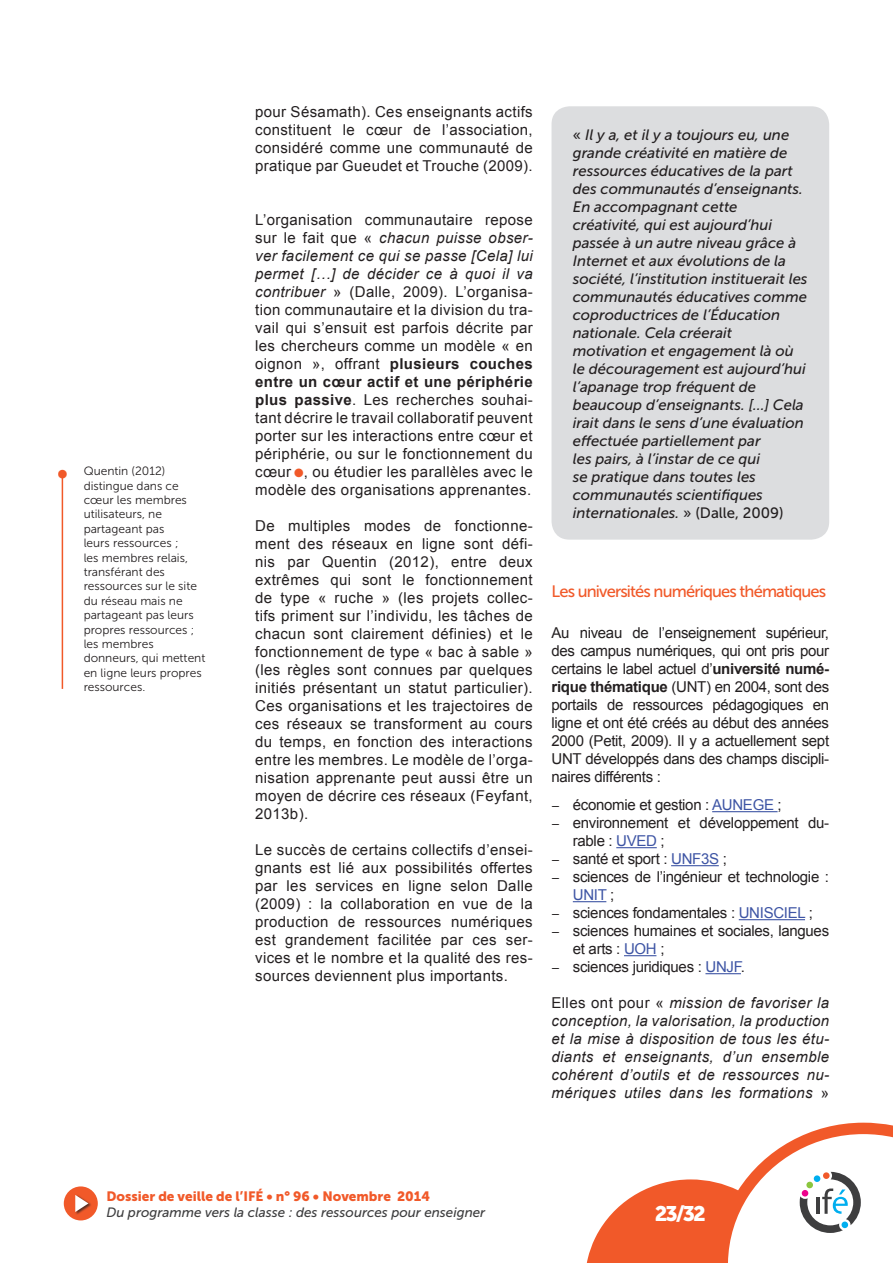
<style>
.page{position:relative;width:893px;height:1263px;background:#fff}
.page>*{position:absolute;margin:0;border:0;box-sizing:border-box;transform-origin:0 0}
.t1{font:21px "Museo Sans 900";color:#fff}
.t2{font:16.5px "Museo Sans 500";letter-spacing:-.05em;color:#f15929}
.t3{font:15px/18px "Arial";letter-spacing:-.02em;color:#231f20;text-align:justify}
.t4{font:italic 15px/18px "Museo Sans 500";color:#231f20}
.t5{font:italic 15px/18px "Arial";letter-spacing:.025em;color:#231f20;text-align:justify}
.t6{font:italic 13.5px "Museo Sans 500";color:#3e3e3f}
.t7{font:13.5px "Museo Sans 900";color:#f15929}
.t8{font:12px/14.4px "Museo Sans 300";color:#231f20}
.s1{font-style:italic}
.s2{font-weight:700}
.s3{font-style:normal}
.s4{color:#3d54a4}
</style>
<div class="page">
<div style="left:64px;top:1186px;width:34px;height:34px;background:#f15929;border-radius:50%"></div>
<div style="left:75px;top:1194px;width:16px;height:21px;background:#231f20;opacity:.75"></div>
<svg style="left:75px;top:1195px;width:13px;height:17px"></svg>
<svg style="left:587px;top:1123px;width:305px;height:140px"></svg>
<div style="left:806px;top:1181px;width:7px;height:7px;background:#8bc63e;border-radius:50%"></div>
<div style="left:814px;top:1175px;width:6px;height:7px;background:#00aeef;border-radius:50%"></div>
<div style="left:823px;top:1172px;width:7px;height:7px;background:#f15929;border-radius:50%"></div>
<div style="left:841px;top:1221px;width:7px;height:7px;background:#00aeef;border-radius:50%"></div>
<div style="left:801px;top:1190px;width:7px;height:7px;background:#ed028c;border-radius:50%"></div>
<hr style="left:712px;top:811px;width:66px;height:1px;background:#3d54a4">
<hr style="left:616px;top:847px;width:41px;height:1px;background:#3d54a4">
<hr style="left:671px;top:865px;width:48px;height:1px;background:#3d54a4">
<hr style="left:573px;top:901px;width:33px;height:1px;background:#3d54a4">
<hr style="left:739px;top:919px;width:66px;height:1px;background:#3d54a4">
<hr style="left:624px;top:955px;width:32px;height:1px;background:#3d54a4">
<hr style="left:705px;top:973px;width:36px;height:1px;background:#3d54a4">
<div style="left:551px;top:106px;width:278px;height:434px;background:#dcdddf;border-radius:18px"></div>
<hr style="left:62px;top:477px;width:1px;height:212px;background:#f15929">
<p class="t8" style="left:84px;top:464px;width:123px">Quentin (2012) distingue dans ce cœur les membres utilisateurs, ne partageant pas<br>leurs ressources ;<br>les membres relais, transférant des ressources sur le site du réseau mais ne partageant pas leurs propres ressources ; les membres donneurs, qui mettent en ligne leurs propres ressources.</p>
<p class="t3" style="left:255px;top:103px;width:279px">pour Sésamath). Ces enseignants actifs constituent le cœur de l’association, considéré comme une communauté de pratique par Gueudet et Trouche (2009).</p>
<p class="t3" style="left:255px;top:211px;width:279px">L’organisation communautaire repose sur le fait que « <span class="s1">chacun puisse obser&shy;ver facilement ce qui se passe [Cela] lui permet […] de décider ce à quoi il va contribuer</span> » (Dalle, 2009). L’organisa&shy;tion communautaire et la division du tra&shy;vail qui s’ensuit est parfois décrite par les chercheurs comme un modèle « en oignon », offrant <span class="s2">plusieurs couches entre un cœur actif et une périphérie plus passive</span>. Les recherches souhai&shy;tant décrire le travail collaboratif peuvent porter sur les interactions entre cœur et périphérie, ou sur le fonctionnement du cœur , ou étudier les parallèles avec le modèle des organisations apprenantes.</p>
<p class="t3" style="left:255px;top:517px;width:279px">De multiples modes de fonctionne&shy;ment des réseaux en ligne sont défi&shy;nis par Quentin (2012), entre deux extrêmes qui sont le fonctionnement de type « ruche » (les projets collec&shy;tifs priment sur l’individu, les tâches de chacun sont clairement définies) et le fonctionnement de type « bac à sable » (les règles sont connues par quelques initiés présentant un statut particulier).<br>Ces organisations et les trajectoires de ces réseaux se transforment au cours du temps, en fonction des interactions entre les membres. Le modèle de l’orga&shy;nisation apprenante peut aussi être un moyen de décrire ces réseaux (Feyfant, 2013b).</p>
<p class="t3" style="left:255px;top:841px;width:279px">Le succès de certains collectifs d’ensei&shy;gnants est lié aux possibilités offertes par les services en ligne selon Dalle (2009) : la collaboration en vue de la production de ressources numériques est grandement facilitée par ces ser&shy;vices et le nombre et la qualité des res&shy;sources deviennent plus importants.</p>
<p class="t4" style="left:573px;top:126px;width:236px"><span class="s3">«</span> Il y a, et il y a toujours eu, une grande créativité en matière de ressources éducatives de la part des communautés d’enseignants.<br>En accompagnant cette créativité, qui est aujourd’hui passée à un autre niveau grâce à<br>Internet et aux évolutions de la société, l’institution instituerait les communautés éducatives comme coproductrices de l’Éducation nationale. Cela créerait motivation et engagement là où le découragement est aujourd’hui l’apanage trop fréquent de beaucoup d’enseignants. […] Cela irait dans le sens d’une évaluation effectuée partiellement par<br>les pairs, à l’instar de ce qui<br>se pratique dans toutes les communautés scientifiques internationales. <span class="s3">» (Dalle, 2009)</span></p>
<p class="t2" style="left:551px;top:582px;width:276px">Les universités numériques thématiques</p>
<p class="t3" style="left:551px;top:623px;width:279px">Au niveau de l’enseignement supérieur, des campus numériques, qui ont pris pour certains le label actuel d’<span class="s2">université numé&shy;rique thématique</span> (UNT) en 2004, sont des portails de ressources pédagogiques en ligne et ont été créés au début des années 2000 (Petit, 2009). Il y a actuellement sept UNT développés dans des champs discipli&shy;naires différents :</p>
<p class="t3" style="left:573px;top:796px;width:258px;text-align:left">économie et gestion : <span class="s4">AUNEGE</span> ; environnement et développement du&shy;rable : <span class="s4">UVED</span> ;<br>santé et sport : <span class="s4">UNF3S</span> ;<br>sciences de l’ingénieur et technologie :<br><span class="s4">UNIT</span> ;<br>sciences fondamentales : <span class="s4">UNISCIEL</span> ; sciences humaines et sociales, langues et arts : <span class="s4">UOH</span> ;<br>sciences juridiques : <span class="s4">UNJF</span>.</p>
<p class="t5" style="left:552px;top:994px;width:279px"><span class="s3">Elles ont pour «</span> mission de favoriser la conception, la valorisation, la production et la mise à disposition de tous les étu&shy;diants et enseignants, d’un ensemble cohérent d’outils et de ressources nu&shy;mériques utiles dans les formations <span class="s3">»</span></p>
<p class="t7" style="left:106px;top:1188px;width:325px">Dossier de veille de l’IFÉ • n° 96 • Novembre 2014</p>
<p class="t6" style="left:106px;top:1205px;width:380px">Du programme vers la classe : des ressources pour enseigner</p>
<h1 class="t1" style="left:655px;top:1202px;width:53px">23/32</h1>
</div>
